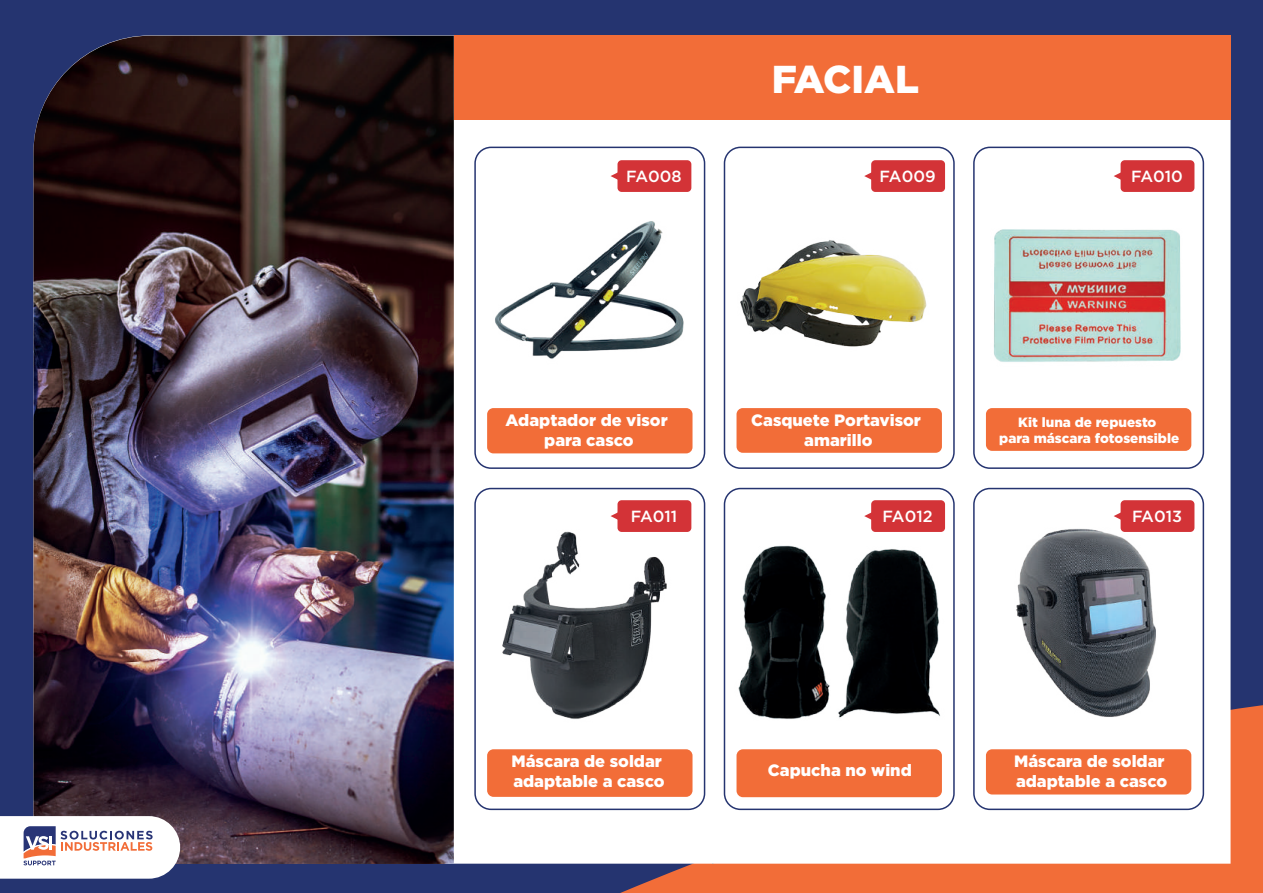
<style>
.page{position:relative;width:1263px;height:893px;background:#253470}
.page>*{position:absolute;margin:0;border:0;box-sizing:border-box;transform-origin:0 0}
.t1{font:900 38.85px "Gotham Pro";color:#fff}
.t2{font:900 16.35px/19.6px "Gotham Pro";color:#fff;text-align:center}
.t3{font:500 16.2px "Gotham Pro";color:#fff}
.t4{font:900 13.5px/16.2px "Gotham Pro";color:#fff;text-align:center}
</style>
<div class="page">
<div style="left:620px;top:705px;width:643px;height:188px;background:#f26d38"></div>
<div style="left:140px;top:35px;width:1090px;height:829px;background:#fff"></div>
<div style="left:454px;top:36px;width:777px;height:84px;background:#f26d38"></div>
<img style="left:33px;top:36px;width:421px;height:828px">
<div style="left:487px;top:408px;width:205px;height:45px;background:#f26d38;border-radius:6px"></div>
<div style="left:474px;top:147px;width:231px;height:322px;border:2px solid #253470;border-radius:16px"></div>
<div style="left:736px;top:408px;width:206px;height:45px;background:#f26d38;border-radius:6px"></div>
<div style="left:724px;top:147px;width:231px;height:322px;border:2px solid #253470;border-radius:16px"></div>
<div style="left:487px;top:749px;width:205px;height:48px;background:#f26d38;border-radius:6px"></div>
<div style="left:474px;top:488px;width:231px;height:322px;border:2px solid #253470;border-radius:16px"></div>
<img style="left:481px;top:179px;width:220px;height:220px">
<img style="left:942px;top:151px;width:289px;height:289px">
<div style="left:986px;top:408px;width:205px;height:43px;background:#f26d38;border-radius:6px"></div>
<img style="left:472px;top:512px;width:226px;height:229px">
<img style="left:698px;top:499px;width:270px;height:270px">
<div style="left:736px;top:749px;width:206px;height:48px;background:#f26d38;border-radius:6px"></div>
<img style="left:948px;top:479px;width:281px;height:281px">
<div style="left:986px;top:749px;width:205px;height:45px;background:#f26d38;border-radius:6px"></div>
<img style="left:714px;top:172px;width:239px;height:239px">
<div style="left:617px;top:160px;width:74px;height:32px;background:#d33337;border-radius:4px"></div>
<svg style="left:610px;top:172px;width:8px;height:8px"></svg>
<div style="left:871px;top:160px;width:74px;height:32px;background:#d33337;border-radius:4px"></div>
<svg style="left:864px;top:172px;width:8px;height:8px"></svg>
<div style="left:1120px;top:160px;width:74px;height:32px;background:#d33337;border-radius:4px"></div>
<svg style="left:1114px;top:172px;width:7px;height:8px"></svg>
<div style="left:617px;top:500px;width:74px;height:32px;background:#d33337;border-radius:4px"></div>
<svg style="left:610px;top:512px;width:8px;height:8px"></svg>
<div style="left:871px;top:500px;width:74px;height:32px;background:#d33337;border-radius:4px"></div>
<svg style="left:864px;top:512px;width:8px;height:8px"></svg>
<div style="left:1120px;top:500px;width:74px;height:32px;background:#d33337;border-radius:4px"></div>
<svg style="left:1114px;top:512px;width:7px;height:8px"></svg>
<svg style="left:0;top:816px;width:180px;height:63px;background:#e5dee2"></svg>
<h1 class="t1" style="left:772px;top:57px;width:149px">FACIAL</h1>
<p class="t3" style="left:626px;top:167px;width:57px">FA008</p>
<p class="t3" style="left:880px;top:167px;width:58px">FA009</p>
<p class="t3" style="left:1131px;top:167px;width:53px">FA010</p>
<p class="t2" style="left:506px;top:410px;width:164px">Adaptador de visor para casco</p>
<p class="t2" style="left:751px;top:410px;width:171px">Casquete Portavisor amarillo</p>
<p class="t4" style="left:999px;top:414px;width:181px">Kit luna de repuesto<br>para máscara fotosensible</p>
<p class="t3" style="left:631px;top:507px;width:48px">FA011</p>
<p class="t3" style="left:883px;top:507px;width:52px">FA012</p>
<p class="t3" style="left:1132px;top:507px;width:52px">FA013</p>
<p class="t2" style="left:511px;top:751px;width:155px;text-align:left">Máscara de soldar adaptable a casco</p>
<p class="t2" style="left:768px;top:760px;width:145px">Capucha no wind</p>
<p class="t2" style="left:1014px;top:751px;width:155px;text-align:left">Máscara de soldar adaptable a casco</p>
</div>
